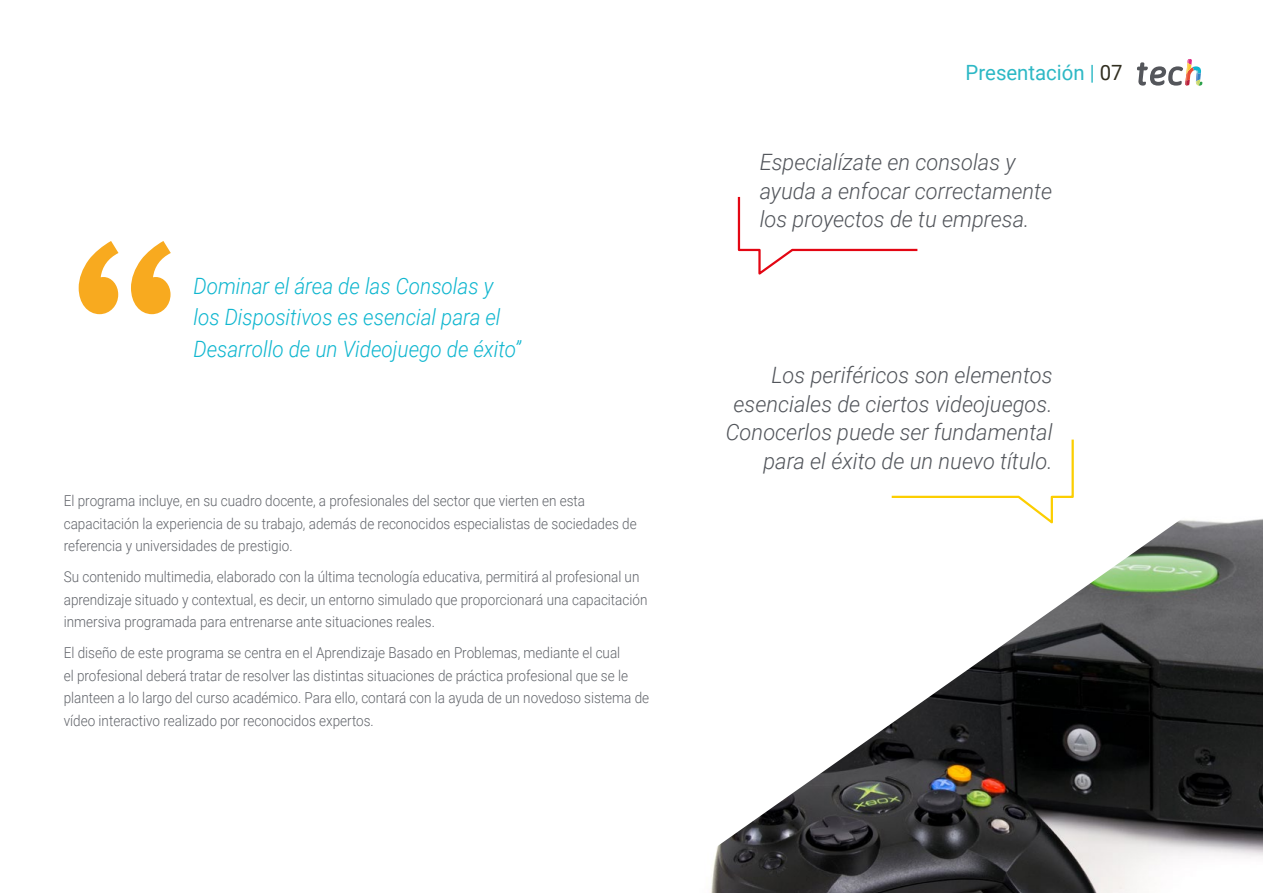
<style>
.page{position:relative;width:1263px;height:893px;background:#fff}
.page>*{position:absolute;margin:0;border:0;box-sizing:border-box;transform-origin:0 0}
.t1{font:italic 300 22.5px/28.5px "Roboto";color:#52555b;text-align:right}
.t2{font:italic 300 22.5px/31.5px "Roboto";color:#0fb6cf;scale:.92 1}
.t3{font:21px "Roboto";color:#2db8c5}
.t4{font:300 15px/22.5px "Roboto";color:#61646a;scale:.9 1}
.s1{color:#312e20}
</style>
<div class="page">
<svg style="left:79px;top:241px;width:92px;height:73px"></svg>
<svg style="left:737px;top:196px;width:181px;height:79px"></svg>
<svg style="left:1137px;top:59px;width:65px;height:27px"></svg>
<img style="left:710px;top:461px;width:553px;height:432px">
<h1 class="t2" style="left:193px;top:269px;width:357px">Dominar el área de las Consolas y los Dispositivos es esencial para el<br>Desarrollo de un Videojuego de éxito”</h1>
<p class="t4" style="left:64px;top:489px;width:638px">El programa incluye, en su cuadro docente, a profesionales del sector que vierten en esta capacitación la experiencia de su trabajo, además de reconocidos especialistas de sociedades de referencia y universidades de prestigio.</p>
<p class="t4" style="left:64px;top:565px;width:650px">Su contenido multimedia, elaborado con la última tecnología educativa, permitirá al profesional un aprendizaje situado y contextual, es decir, un entorno simulado que proporcionará una capacitación inmersiva programada para entrenarse ante situaciones reales.</p>
<p class="t4" style="left:64px;top:641px;width:652px">El diseño de este programa se centra en el Aprendizaje Basado en Problemas, mediante el cual<br>el profesional deberá tratar de resolver las distintas situaciones de práctica profesional que se le planteen a lo largo del curso académico. Para ello, contará con la ayuda de un novedoso sistema de vídeo interactivo realizado por reconocidos expertos.</p>
<h2 class="t3" style="left:966px;top:57px;width:159px">Presentación | <span class="s1">07</span></h2>
<h1 class="t1" style="left:760px;top:147px;width:294px;text-align:left">Especialízate en consolas y ayuda a enfocar correctamente los proyectos de tu empresa.</h1>
<h1 class="t1" style="left:726px;top:360px;width:328px">Los periféricos son elementos esenciales de ciertos videojuegos.<br>Conocerlos puede ser fundamental para el éxito de un nuevo título.</h1>
</div>
